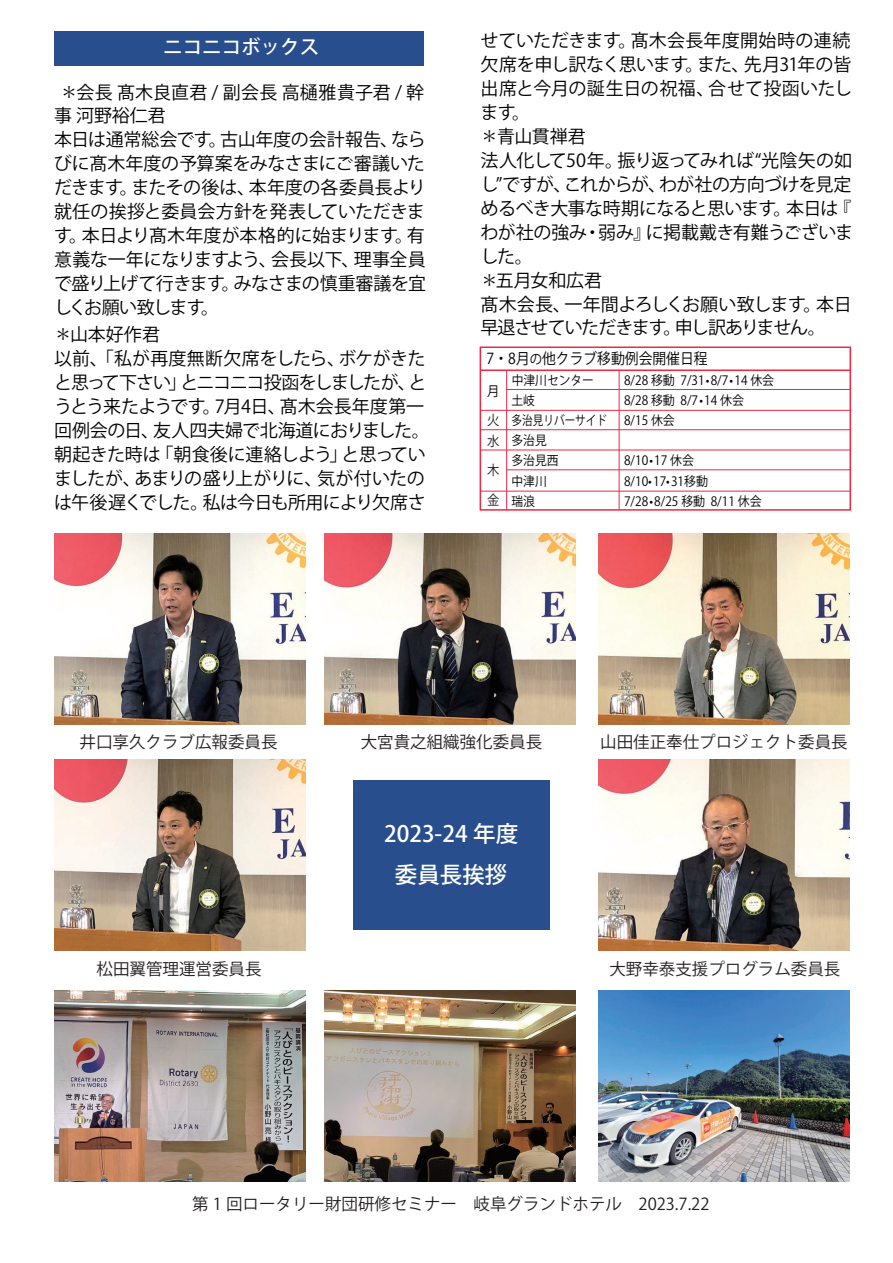
<style>
.page{position:relative;width:893px;height:1263px;background:#fff}
.page>*{position:absolute;margin:0;border:0;box-sizing:border-box;transform-origin:0 0}
.t1{font:500 22.5px "Koz Go Pr 6 N";color:#fff}
.t2{font:500 19.5px "Koz Go Pr 6 N";color:#fff}
.t3{font:18px/24px "Koz Go Pr 6 N";letter-spacing:-.025em;color:#000}
.t4{font:16.5px "Koz Go Pr 6 N";color:#231f20}
.t5{font:15px "Hira Maru Pro W4 90 ms RKSJ H";color:#000;scale:.93 1}
.t6{font:13.5px/20.5px "Hira Maru Pro W4 90 ms RKSJ H";color:#231f20;scale:.92 1}
.t7{font:13.5px "Hira Maru Pro W4 90 ms RKSJ H";color:#000;scale:.92 1}
.t8{font:12.75px/19.6px "Hira Maru Pro W4 90 ms RKSJ H";color:#000;scale:.93 1}
.t9{font:12.75px/19.8px "Hira Maru Pro W4 90 ms RKSJ H";color:#000;scale:.92 1}
.s1{font-weight:500;font-size:19.5px;color:#fff}
.s2{font-size:13.5px}
</style>
<div class="page">
<div style="left:480px;top:346px;width:371px;height:165px;border:2px solid #ed2744"></div>
<hr style="left:480px;top:369px;width:370px;height:2px;background:#ed2744">
<hr style="left:480px;top:410px;width:370px;height:1px;background:#ed2744">
<hr style="left:480px;top:429px;width:370px;height:1px;background:#ed2744">
<hr style="left:480px;top:450px;width:370px;height:1px;background:#ed2744">
<hr style="left:507px;top:469px;width:343px;height:1px;background:#ed2744">
<hr style="left:506px;top:370px;width:1px;height:140px;background:#ed2744">
<hr style="left:480px;top:491px;width:370px;height:1px;background:#ed2744">
<hr style="left:619px;top:370px;width:1px;height:140px;background:#ed2744">
<hr style="left:507px;top:389px;width:343px;height:1px;background:#ed2744">
<div style="left:54px;top:31px;width:370px;height:34px;background:#284e8d"></div>
<img style="left:598px;top:759px;width:251px;height:191px">
<img style="left:54px;top:759px;width:251px;height:191px">
<img style="left:598px;top:533px;width:251px;height:192px">
<img style="left:54px;top:533px;width:251px;height:192px">
<img style="left:325px;top:533px;width:251px;height:192px">
<div style="left:353px;top:780px;width:196px;height:149px;background:#284e8d"></div>
<img style="left:54px;top:990px;width:251px;height:192px">
<img style="left:598px;top:990px;width:251px;height:192px">
<img style="left:325px;top:990px;width:251px;height:192px">
<p class="t2" style="left:163px;top:36px;width:158px">ニコニコボックス</p>
<p class="t3" style="left:54px;top:80px;width:374px;text-indent:6px">＊会長 髙木良直君 / 副会長 高樋雅貴子君 / 幹事 河野裕仁君<br>本日は通常総会です。古山年度の会計報告、ならびに髙木年度の予算案をみなさまにご審議いただきます。またその後は、本年度の各委員長より就任の挨拶と委員会方針を発表していただきます。本日より髙木年度が本格的に始まります。有意義な一年になりますよう、会長以下、理事全員で盛り上げて行きます。みなさまの慎重審議を宜しくお願い致します。</p>
<p class="t3" style="left:54px;top:323px;width:377px">＊山本好作君<br>以前、「私が再度無断欠席をしたら、ボケがきたと思って下さい」とニコニコ投函をしましたが、とうとう来たようです。7月4日、髙木会長年度第一回例会の日、友人四夫婦で北海道におりました。朝起きた時は「朝食後に連絡しよう」と思っていましたが、あまりの盛り上がりに、気が付いたのは午後遅くでした。私は今日も所用により欠席さ</p>
<p class="t3" style="left:481px;top:29px;width:374px">せていただきます。髙木会長年度開始時の連続欠席を申し訳なく思います。また、先月31年の皆出席と今月の誕生日の祝福、合せて投函いたします。<br>＊青山貫禅君<br>法人化して50年。振り返ってみれば“光陰矢の如し”ですが、これからが、わが社の方向づけを見定めるべき大事な時期になると思います。本日は『わが社の強み・弱み』に掲載戴き有難うございました。<br>＊五月女和広君<br>髙木会長、一年間よろしくお願い致します。本日早退させていただきます。申し訳ありません。<span class="s1">ニ</span></p>
<p class="t9" style="left:512px;top:371px;width:105px">中津川センター土岐<br>多治見リバーサイド多治見<br>多治見西</p>
<p class="t9" style="left:512px;top:471px;width:40px;line-height:20.2px">中津川瑞浪</p>
<p class="t5" style="left:486px;top:350px;width:239px">7・8月<span class="s2">の</span>他クラブ移動例会開催日程</p>
<p class="t8" style="left:624px;top:371px;width:163px">8/28 移動 7/31•8/7•14 休会<br>8/28 移動 8/7•14 休会<br>8/15 休会</p>
<p class="t7" style="left:487px;top:383px;width:15px">月</p>
<p class="t6" style="left:487px;top:410px;width:15px">火水</p>
<p class="t6" style="left:487px;top:460px;width:15px">木</p>
<p class="t6" style="left:487px;top:490px;width:15px">金</p>
<p class="t8" style="left:624px;top:451px;width:77px">8/10•17 休会</p>
<p class="t8" style="left:624px;top:471px;width:92px">8/10•17•31移動</p>
<p class="t8" style="left:624px;top:492px;width:149px">7/28•8/25 移動 8/11 休会</p>
<p class="t4" style="left:80px;top:733px;width:199px">井口享久クラブ広報委員長</p>
<p class="t4" style="left:361px;top:733px;width:183px">大宮貴之組織強化委員長</p>
<p class="t4" style="left:600px;top:733px;width:249px">山田佳正奉仕プロジェクト委員長</p>
<p class="t1" style="left:384px;top:821px;width:136px">2023-24 年度</p>
<p class="t4" style="left:97px;top:959px;width:166px">松田翼管理運営委員長</p>
<p class="t1" style="left:395px;top:862px;width:114px">委員長挨拶</p>
<p class="t4" style="left:609px;top:959px;width:233px">大野幸泰支援プログラム委員長</p>
<p class="t4" style="left:192px;top:1194px;width:519px">第 1 回ロータリー財団研修セミナー　岐阜グランドホテル　2023.7.22</p>
</div>
